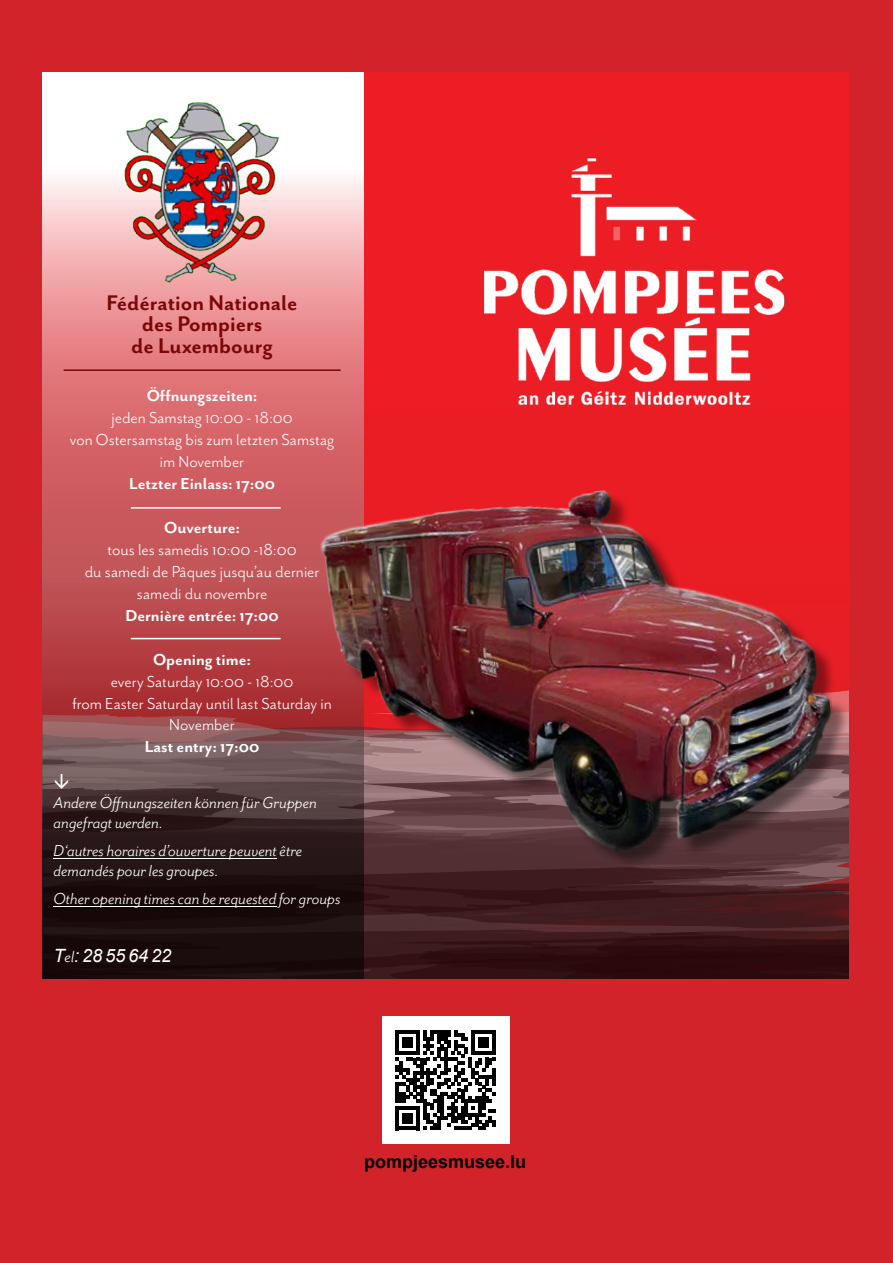
<style>
.page{position:relative;width:893px;height:1263px;background:#d2232a}
.page>*{position:absolute;margin:0;border:0;box-sizing:border-box;transform-origin:0 0}
.t1{font:700 24.45px/21.3px "Mr Eaves San OT";color:#7a0708;text-align:center}
.t2{font:18.3px/21.9px "Mr Eaves San OT";color:#fff;text-align:center}
.t3{font:italic 18.3px/19.4px "Mr Eaves San OT";color:#fff}
.t4{font:700 18.3px "Mr Eaves San OT";color:#fff}
.t5{font:italic 18.3px "Arial";color:#fff}
.t6{font:700 18px "Arial";color:#000}
.s1{font-family:"Mr Eaves San OT"}
</style>
<div class="page">
<div style="left:43px;top:72px;width:806px;height:906px;background:#ed1d24"></div>
<svg style="left:43px;top:72px;width:321px;height:636px;background:#d98184"></svg>
<img style="left:318px;top:463px;width:529px;height:245px">
<img style="left:463px;top:157px;width:343px;height:307px">
<img style="left:124px;top:99px;width:157px;height:184px">
<hr style="left:64px;top:369px;width:277px;height:2px;background:#7a0708">
<hr style="left:131px;top:507px;width:150px;height:2px;background:#fff">
<hr style="left:131px;top:638px;width:150px;height:1px;background:#fff">
<div style="left:382px;top:1016px;width:127px;height:128px;background:#fff"></div>
<svg style="left:396px;top:1030px;width:100px;height:100px"></svg>
<svg style="left:43px;top:708px;width:806px;height:270px;background:#4a2c2d"></svg>
<h1 class="t1" style="left:107px;top:292px;width:192px">Fédération Nationale des Pompiers<br>de Luxembourg</h1>
<p class="t4" style="left:147px;top:385px;width:112px">Öffnungszeiten:</p>
<p class="t2" style="left:70px;top:407px;width:266px">jeden Samstag 10:00 - 18:00<br>von Ostersamstag bis zum letzten Samstag im November</p>
<p class="t4" style="left:129px;top:473px;width:147px">Letzter Einlass: 17:00</p>
<p class="t4" style="left:164px;top:517px;width:78px">Ouverture:</p>
<p class="t2" style="left:85px;top:539px;width:236px">tous les samedis 10:00 -18:00<br>du samedi de Pâques jusqu’au dernier samedi du novembre</p>
<p class="t4" style="left:125px;top:605px;width:155px">Dernière entrée: 17:00</p>
<p class="t4" style="left:153px;top:649px;width:100px">Opening time:</p>
<p class="t2" style="left:72px;top:670px;width:261px">every Saturday 10:00 - 18:00<br>from Easter Saturday until last Saturday in<br>November</p>
<p class="t4" style="left:145px;top:737px;width:116px">Last entry: 17:00</p>
<p class="t3" style="left:53px;top:793px;width:265px">Andere Öffnungszeiten können für Gruppen angefragt werden.</p>
<p class="t3" style="left:53px;top:841px;width:250px">D‘autres horaires d’ouverture peuvent être demandés pour les groupes.</p>
<p class="t3" style="left:53px;top:889px;width:289px">Other opening times can be requested for groups</p>
<p class="t5" style="left:53px;top:944px;width:119px">T<span class="s1">el</span>: 28 55 64 22</p>
<p class="t6" style="left:364px;top:1149px;width:164px">pompjeesmusee.lu</p>
</div>
